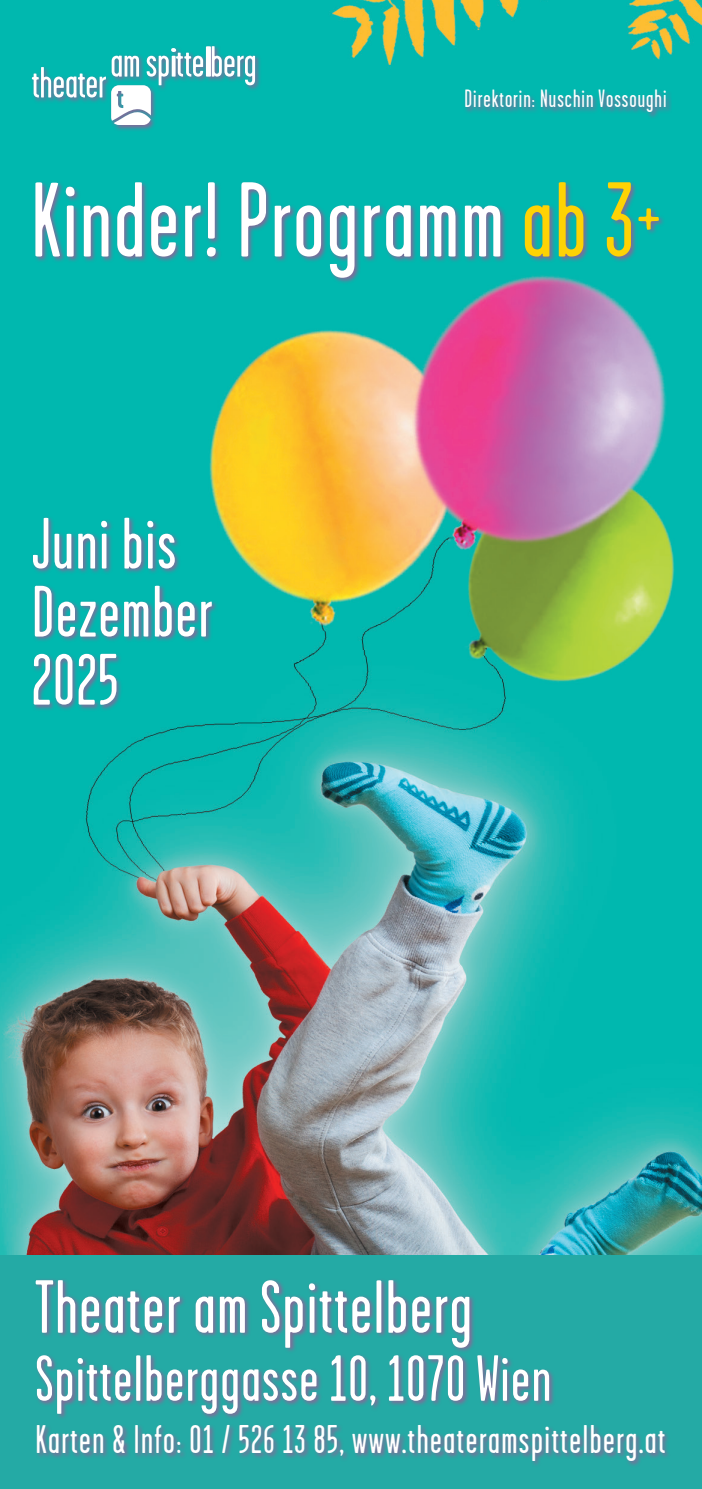
<style>
.page{position:relative;width:702px;height:1489px;background:#fff}
.page>*{position:absolute;margin:0;border:0;box-sizing:border-box;transform-origin:0 0}
.t1{font:106px "Garage Gothic";letter-spacing:.025em;color:#fff}
.t2{font:75px "Garage Gothic";letter-spacing:.025em;color:#fff}
.t3{font:72.5px/68px "Garage Gothic";letter-spacing:.025em;color:#fff}
.t4{font:65px "Garage Gothic";letter-spacing:.025em;color:#fff}
.t5{font:40px "Garage Gothic";letter-spacing:.04em;color:#fff}
.t6{font:25px "Garage Gothic";letter-spacing:.04em;color:#fff}
.s1{color:#fed304}
.s2{font-size:121.25px;color:#fed304}
</style>
<div class="page">
<img style="left:0;top:0;width:702px;height:1254px">
<div style="left:0;top:1254px;width:702px;height:234px;background:#24aaa5"></div>
<div style="left:34px;top:181px;width:630px;height:103px;background:#9c5a95;opacity:.8"></div>
<div style="left:464px;top:88px;width:208px;height:31px;background:#9c5a95;opacity:.8"></div>
<div style="left:30px;top:44px;width:231px;height:88px;background:#9c5a95;opacity:.8"></div>
<svg style="left:32px;top:46px;width:223px;height:79px"></svg>
<div style="left:32px;top:516px;width:186px;height:195px;background:#9c5a95;opacity:.8"></div>
<div style="left:34px;top:1278px;width:637px;height:189px;background:#9c5a95;opacity:.8"></div>
<p class="t6" style="left:464px;top:86px;width:203px">Direktorin: Nuschin Vossoughi</p>
<p class="t1" style="left:31px;top:165px;width:631px">Kinder! Programm <span class="s1">ab 3</span><span class="s2">+</span></p>
<p class="t3" style="left:32px;top:510px;width:182px">Juni bis<br>Dezember<br>2025</p>
<p class="t2" style="left:35px;top:1268px;width:438px">Theater am Spittelberg</p>
<p class="t4" style="left:35px;top:1344px;width:517px">Spittelberggasse 10, 1070 Wien</p>
<p class="t5" style="left:35px;top:1418px;width:631px">Karten &amp; Info: 01 / 526 13 85, www.theateramspittelberg.at</p>
</div>
